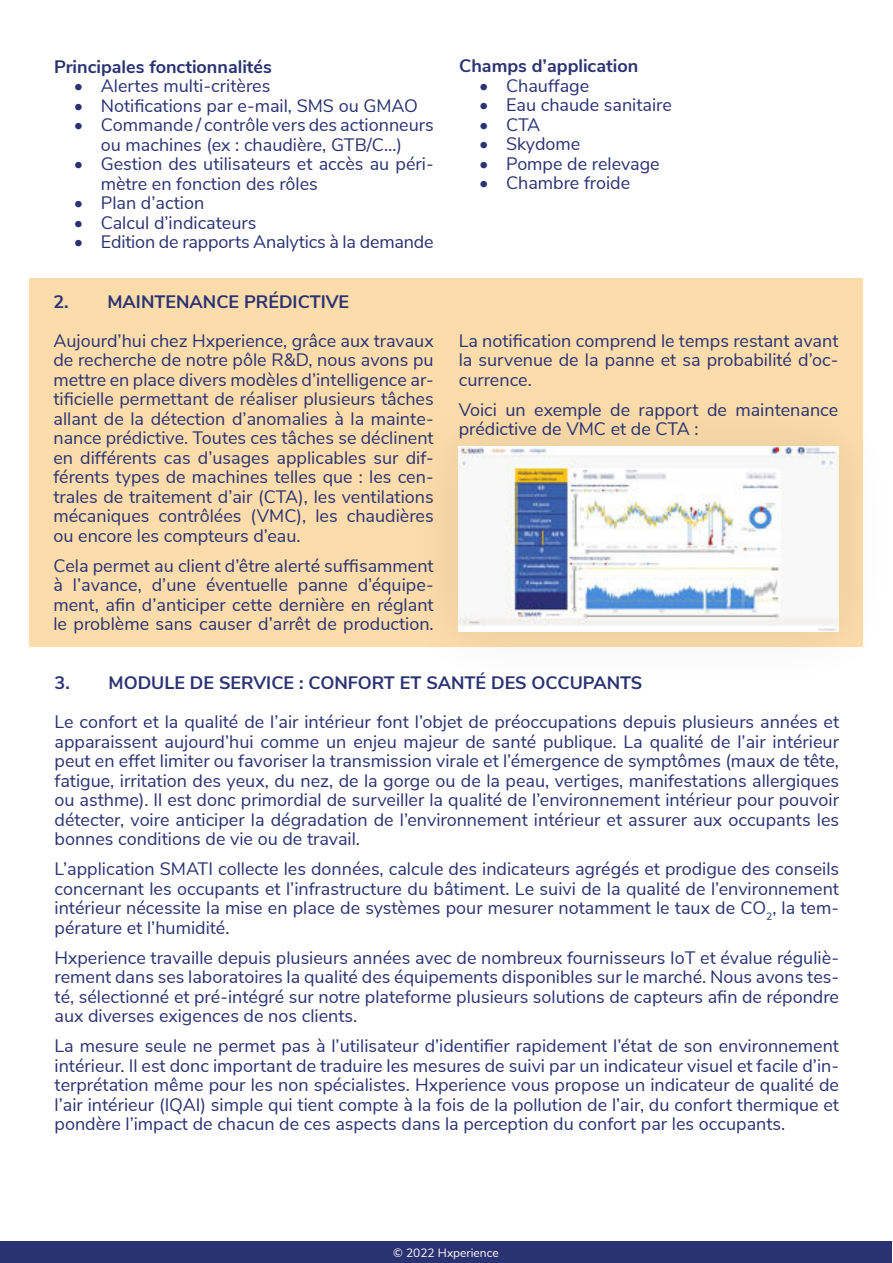
<style>
.page{position:relative;width:893px;height:1263px;background:#fff}
.page>*{position:absolute;margin:0;border:0;box-sizing:border-box;transform-origin:0 0}
.t1{font:18px/19.5px "Nunito Sans";color:#2b3272;text-align:justify}
.t2{font:700 18px "Nunito Sans";color:#2b3272}
.t3{font:12px "Nunito Sans";color:#fff}
</style>
<div class="page">
<div style="left:30px;top:278px;width:833px;height:369px;background:#fcdcaa"></div>
<div style="left:0;top:1241px;width:892px;height:22px;background:#2a3271"></div>
<div style="left:401px;top:389px;width:492px;height:301px;background:#000;opacity:.1"></div>
<img style="left:459px;top:447px;width:379px;height:185px">
<p class="t2" style="left:54px;top:56px;width:219px">Principales fonctionnalités</p>
<p class="t1" style="left:74px;top:76px;width:198px">• Alertes multi-critères</p>
<p class="t1" style="left:74px;top:96px;width:346px">• Notifications par e-mail, SMS ou GMAO</p>
<p class="t1" style="left:74px;top:115px;width:361px;text-align:center">• Commande / contrôle vers des actionneurs ou machines (ex : chaudière, GTB/C…)</p>
<p class="t1" style="left:101px;top:154px;width:334px;text-indent:-27px">• Gestion des utilisateurs et accès au péri&shy;mètre en fonction des rôles</p>
<p class="t1" style="left:74px;top:193px;width:132px">• Plan d’action</p>
<p class="t1" style="left:74px;top:213px;width:184px">• Calcul d’indicateurs</p>
<p class="t1" style="left:74px;top:232px;width:361px">• Edition de rapports Analytics à la demande</p>
<p class="t2" style="left:53px;top:291px;width:297px">2. MAINTENANCE PRÉDICTIVE</p>
<p class="t1" style="left:53px;top:330px;width:382px">Aujourd’hui chez Hxperience, grâce aux travaux de recherche de notre pôle R&amp;D, nous avons pu mettre en place divers modèles d’intelligence ar&shy;tificielle permettant de réaliser plusieurs tâches allant de la détection d’anomalies à la mainte&shy;nance prédictive. Toutes ces tâches se déclinent en différents cas d’usages applicables sur dif&shy;férents types de machines telles que : les cen&shy;trales de traitement d’air (CTA), les ventilations mécaniques contrôlées (VMC), les chaudières ou encore les compteurs d’eau.</p>
<p class="t1" style="left:53px;top:554px;width:382px">Cela permet au client d’être alerté suffisamment à l’avance, d’une éventuelle panne d’équipe&shy;ment, afin d’anticiper cette dernière en réglant le problème sans causer d’arrêt de production.</p>
<p class="t2" style="left:459px;top:56px;width:180px">Champs d’application</p>
<p class="t1" style="left:479px;top:75px;width:112px">• Chauffage</p>
<p class="t1" style="left:479px;top:95px;width:194px">• Eau chaude sanitaire</p>
<p class="t1" style="left:479px;top:114px;width:63px">• CTA</p>
<p class="t1" style="left:479px;top:134px;width:103px">• Skydome</p>
<p class="t1" style="left:479px;top:153px;width:182px">• Pompe de relevage</p>
<p class="t1" style="left:479px;top:173px;width:153px">• Chambre froide</p>
<p class="t1" style="left:459px;top:330px;width:381px">La notification comprend le temps restant avant la survenue de la panne et sa probabilité d’oc&shy;currence.</p>
<p class="t1" style="left:459px;top:400px;width:381px">Voici un exemple de rapport de maintenance prédictive de VMC et de CTA :</p>
<p class="t2" style="left:55px;top:672px;width:589px">3. MODULE DE SERVICE : CONFORT ET SANTÉ DES OCCUPANTS</p>
<p class="t1" style="left:55px;top:712px;width:786px">Le confort et la qualité de l’air intérieur font l’objet de préoccupations depuis plusieurs années et apparaissent aujourd’hui comme un enjeu majeur de santé publique. La qualité de l’air intérieur peut en effet limiter ou favoriser la transmission virale et l’émergence de symptômes (maux de tête, fatigue, irritation des yeux, du nez, de la gorge ou de la peau, vertiges, manifestations allergiques ou asthme). Il est donc primordial de surveiller la qualité de l’environnement intérieur pour pouvoir détecter, voire anticiper la dégradation de l’environnement intérieur et assurer aux occupants les bonnes conditions de vie ou de travail.</p>
<p class="t1" style="left:55px;top:859px;width:786px">L’application SMATI collecte les données, calcule des indicateurs agrégés et prodigue des conseils concernant les occupants et l’infrastructure du bâtiment. Le suivi de la qualité de l’environnement intérieur nécessite la mise en place de systèmes pour mesurer notamment le taux de CO<sub>2</sub>, la tem&shy;pérature et l’humidité.</p>
<p class="t1" style="left:55px;top:947px;width:786px">Hxperience travaille depuis plusieurs années avec de nombreux fournisseurs IoT et évalue réguliè&shy;rement dans ses laboratoires la qualité des équipements disponibles sur le marché. Nous avons tes&shy;té, sélectionné et pré-intégré sur notre plateforme plusieurs solutions de capteurs afin de répondre aux diverses exigences de nos clients.</p>
<p class="t1" style="left:55px;top:1035px;width:786px">La mesure seule ne permet pas à l’utilisateur d’identifier rapidement l’état de son environnement intérieur. Il est donc important de traduire les mesures de suivi par un indicateur visuel et facile d’in&shy;terprétation même pour les non spécialistes. Hxperience vous propose un indicateur de qualité de l’air intérieur (IQAI) simple qui tient compte à la fois de la pollution de l’air, du confort thermique et pondère l’impact de chacun de ces aspects dans la perception du confort par les occupants.</p>
<p class="t3" style="left:393px;top:1246px;width:107px">© 2022 Hxperience</p>
</div>
